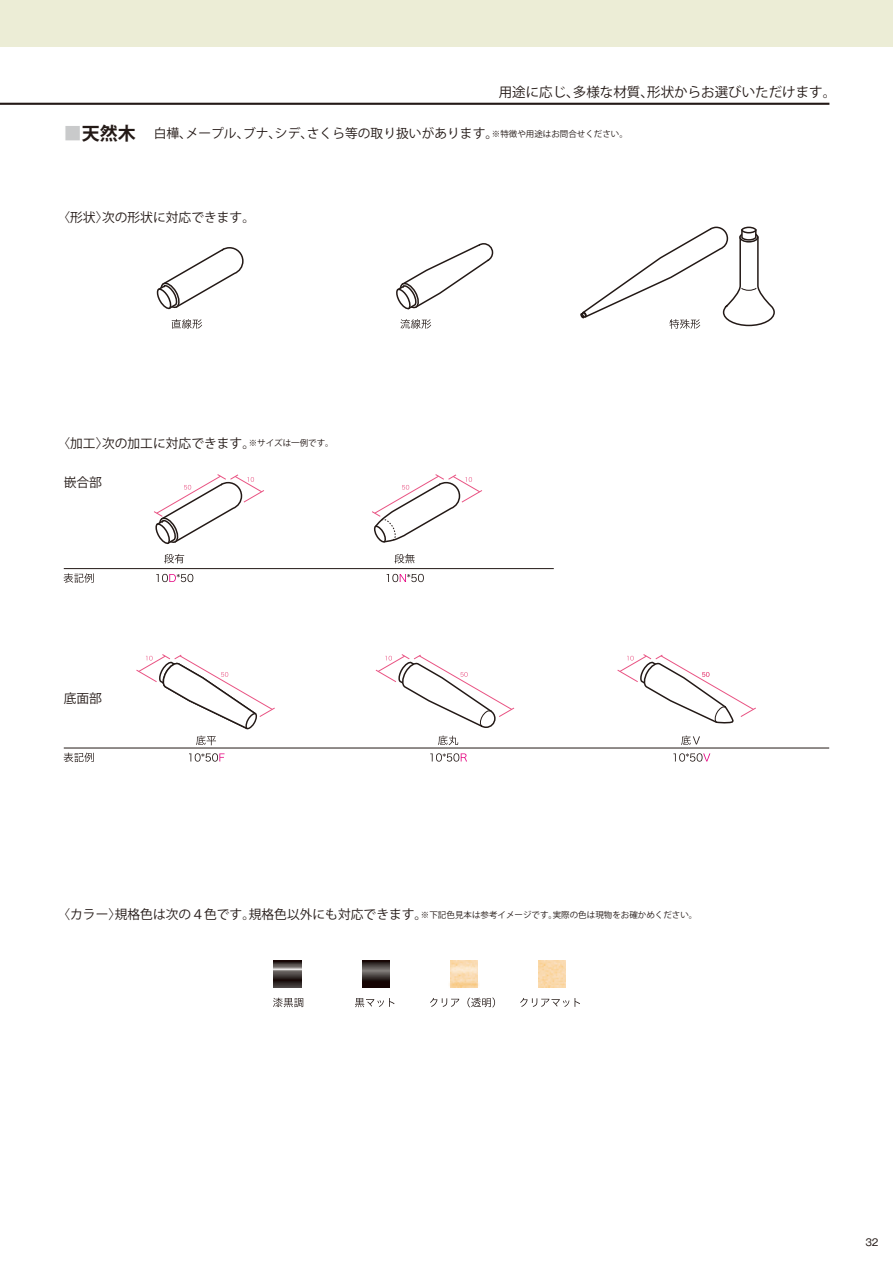
<style>
.page{position:relative;width:893px;height:1263px;background:#fff}
.page>*{position:absolute;margin:0;border:0;box-sizing:border-box;transform-origin:0 0}
.t1{font:13.5px "Koz Go Pr 6 N";color:#231916}
.t2{font:12.75px "Koz Go Pr 6 N";color:#231916}
.t3{font:9.6px "Gothic MB101 Pr 5";color:#231916}
.t4{font:8.55px "Koz Go Pr 6 N";color:#231916}
.s1{font-weight:700;font-size:18px;color:#c9cacb}
.s2{font-weight:700;font-size:18px}
.s3{font-size:8.55px}
.s4{font-size:12.75px}
</style>
<div class="page">
<div style="left:0;top:0;width:893px;height:47px;background:#ecedd6"></div>
<hr style="left:0;top:103px;width:829px;height:2px;background:#231916">
<hr style="left:64px;top:748px;width:765px;height:1px;background:#231916">
<hr style="left:64px;top:568px;width:490px;height:1px;background:#231916">
<svg style="left:274px;top:961px;width:27px;height:27px"></svg>
<svg style="left:362px;top:961px;width:27px;height:27px"></svg>
<img style="left:538px;top:961px;width:28px;height:27px">
<img style="left:449px;top:960px;width:47px;height:48px">
<svg style="left:396px;top:243px;width:98px;height:67px"></svg>
<svg style="left:156px;top:247px;width:88px;height:63px"></svg>
<svg style="left:154px;top:474px;width:110px;height:71px"></svg>
<svg style="left:372px;top:474px;width:110px;height:69px"></svg>
<svg style="left:273px;top:998px;width:30px;height:9px"></svg>
<svg style="left:355px;top:998px;width:39px;height:9px"></svg>
<svg style="left:430px;top:998px;width:29px;height:9px"></svg>
<svg style="left:467px;top:998px;width:28px;height:9px"></svg>
<svg style="left:520px;top:998px;width:60px;height:9px"></svg>
<svg style="left:64px;top:573px;width:30px;height:10px"></svg>
<svg style="left:64px;top:753px;width:30px;height:9px"></svg>
<svg style="left:156px;top:574px;width:37px;height:8px"></svg>
<svg style="left:387px;top:574px;width:37px;height:8px"></svg>
<svg style="left:164px;top:554px;width:20px;height:9px"></svg>
<svg style="left:395px;top:554px;width:20px;height:9px"></svg>
<svg style="left:172px;top:319px;width:30px;height:10px"></svg>
<svg style="left:400px;top:319px;width:31px;height:10px"></svg>
<svg style="left:580px;top:226px;width:195px;height:103px"></svg>
<svg style="left:375px;top:654px;width:140px;height:74px"></svg>
<svg style="left:617px;top:654px;width:139px;height:70px"></svg>
<svg style="left:189px;top:753px;width:35px;height:9px"></svg>
<svg style="left:430px;top:753px;width:37px;height:9px"></svg>
<svg style="left:673px;top:753px;width:37px;height:9px"></svg>
<svg style="left:136px;top:654px;width:139px;height:91px"></svg>
<svg style="left:438px;top:735px;width:20px;height:10px"></svg>
<svg style="left:681px;top:735px;width:19px;height:10px"></svg>
<p class="t1" style="left:499px;top:85px;width:339px">用途に応じ、多様な材質、形状からお選びいただけます。</p>
<p class="t2" style="left:64px;top:126px;width:566px"><span class="s1">■</span><span class="s2">天然木　</span>白樺、メープル、ブナ、シデ、さくら等の取り扱いがあります。<span class="s3">※特徴や用途はお問合せください。</span></p>
<p class="t2" style="left:57px;top:210px;width:199px">〈形状〉次の形状に対応できます。</p>
<p class="t2" style="left:57px;top:436px;width:278px">〈加工〉次の加工に対応できます。<span class="s3">※サイズは一例です。</span></p>
<p class="t2" style="left:64px;top:475px;width:40px">嵌合部</p>
<p class="t2" style="left:64px;top:691px;width:40px">底面部</p>
<p class="t4" style="left:57px;top:910px;width:641px"><span class="s4">〈カラー〉規格色は次の４色です。規格色以外にも対応できます。</span>※下記色見本は参考イメージです。実際の色は現物をお確かめください。</p>
<p class="t3" style="left:865px;top:1234px;width:15px">32</p>
</div>
